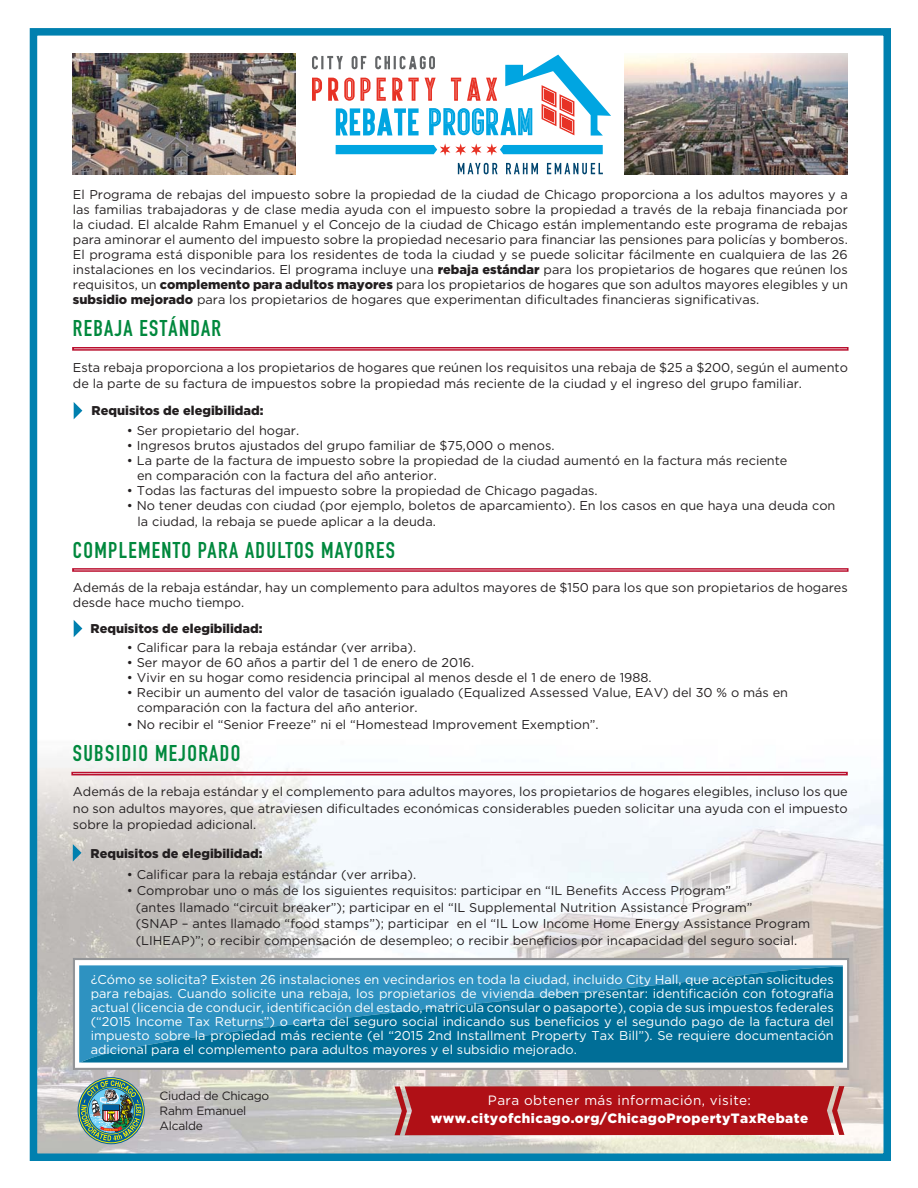
<style>
.page{position:relative;width:918px;height:1188px;background:#fff}
.page>*{position:absolute;margin:0;border:0;box-sizing:border-box;transform-origin:0 0}
.t1{font:22.5px "DIN Engschrift Alternate";letter-spacing:.06em;color:#00883d}
.t2{font:900 13.5px "Gotham";letter-spacing:.03em;color:#fff}
.t3{font:13.5px "Gotham";letter-spacing:.03em;color:#fff}
.t4{font:12.75px/15px "Gotham";color:#231f20}
.t5{font:12.75px/14px "Gotham";color:#fff;text-align:justify}
.t6{font:900 12.75px "Gotham";color:#231f20}
.t7{font:12px/15px "Gotham";letter-spacing:-.02em;color:#231f20}
.s1{font-weight:900}
</style>
<div class="page">
<img style="left:39px;top:756px;width:843px;height:396px">
<div style="left:30px;top:28px;width:861px;height:1133px;border:8px solid #0080af"></div>
<div style="left:72px;top:347px;width:777px;height:4px;border:2px solid #ba0f2e"></div>
<div style="left:72px;top:568px;width:777px;height:4px;border:2px solid #ba0f2e"></div>
<div style="left:71px;top:772px;width:777px;height:3px;border:2px solid #ba0f2e"></div>
<svg style="left:74px;top:402px;width:8px;height:17px"></svg>
<svg style="left:74px;top:620px;width:8px;height:17px"></svg>
<div style="left:74px;top:959px;width:774px;height:110px;background:#fff"></div>
<div style="left:73px;top:958px;width:776px;height:112px;border:2px solid #939598"></div>
<svg style="left:79px;top:965px;width:764px;height:98px;background:#54a6cc"></svg>
<svg style="left:81px;top:967px;width:762px;height:96px;background:#147da9"></svg>
<div style="left:78px;top:1077px;width:67px;height:67px;border:1px solid #005e9d;border-radius:50%"></div>
<img style="left:80px;top:1079px;width:63px;height:63px">
<div style="left:395px;top:1086px;width:449px;height:49px;background:#b01016"></div>
<svg style="left:336px;top:143px;width:267px;height:13px"></svg>
<svg style="left:458px;top:163px;width:40px;height:11px"></svg>
<svg style="left:506px;top:163px;width:32px;height:11px"></svg>
<svg style="left:547px;top:163px;width:56px;height:11px"></svg>
<svg style="left:312px;top:55px;width:299px;height:81px"></svg>
<img style="left:624px;top:54px;width:224px;height:120px">
<img style="left:72px;top:54px;width:224px;height:120px">
<svg style="left:73px;top:844px;width:9px;height:18px"></svg>
<p class="t4" style="left:73px;top:188px;width:776px;text-align:justify">El Programa de rebajas del impuesto sobre la propiedad de la ciudad de Chicago proporciona a los adultos mayores y a las familias trabajadoras y de clase media ayuda con el impuesto sobre la propiedad a través de la rebaja financiada por la ciudad. El alcalde Rahm Emanuel y el Concejo de la ciudad de Chicago están implementando este programa de rebajas para aminorar el aumento del impuesto sobre la propiedad necesario para financiar las pensiones para policías y bomberos.<br>El programa está disponible para los residentes de toda la ciudad y se puede solicitar fácilmente en cualquiera de las 26 instalaciones en los vecindarios. El programa incluye una <span class="s1">rebaja estándar</span> para los propietarios de hogares que reúnen los requisitos, un <span class="s1">complemento para adultos mayores</span> para los propietarios de hogares que son adultos mayores elegibles y un <span class="s1">subsidio mejorado</span> para los propietarios de hogares que experimentan dificultades financieras significativas.</p>
<h1 class="t1" style="left:73px;top:320px;width:150px">REBAJA ESTÁNDAR</h1>
<p class="t4" style="left:73px;top:360px;width:777px;line-height:16.5px">Esta rebaja proporciona a los propietarios de hogares que reúnen los requisitos una rebaja de $25 a $200, según el aumento de la parte de su factura de impuestos sobre la propiedad más reciente de la ciudad y el ingreso del grupo familiar.</p>
<p class="t6" style="left:92px;top:406px;width:174px">Requisitos de elegibilidad:</p>
<p class="t4" style="left:127px;top:424px;width:174px">• Ser propietario del hogar.</p>
<p class="t4" style="left:127px;top:439px;width:429px">• Ingresos brutos ajustados del grupo familiar de $75,000 o menos.</p>
<p class="t4" style="left:137px;top:454px;width:652px;text-indent:-10px">• La parte de la factura de impuesto sobre la propiedad de la ciudad aumentó en la factura más reciente en comparación con la factura del año anterior.</p>
<p class="t4" style="left:127px;top:484px;width:472px">• Todas las facturas del impuesto sobre la propiedad de Chicago pagadas.</p>
<p class="t4" style="left:138px;top:498px;width:699px;line-height:16.5px;text-indent:-11px">• No tener deudas con ciudad (por ejemplo, boletos de aparcamiento). En los casos en que haya una deuda con la ciudad, la rebaja se puede aplicar a la deuda.</p>
<h1 class="t1" style="left:73px;top:542px;width:324px">COMPLEMENTO PARA ADULTOS MAYORES</h1>
<p class="t4" style="left:73px;top:581px;width:776px">Además de la rebaja estándar, hay un complemento para adultos mayores de $150 para los que son propietarios de hogares desde hace mucho tiempo.</p>
<p class="t6" style="left:91px;top:624px;width:174px">Requisitos de elegibilidad:</p>
<p class="t4" style="left:127px;top:641px;width:291px">• Calificar para la rebaja estándar (ver arriba).</p>
<p class="t4" style="left:127px;top:656px;width:349px">• Ser mayor de 60 años a partir del 1 de enero de 2016.</p>
<p class="t4" style="left:127px;top:671px;width:526px">• Vivir en su hogar como residencia principal al menos desde el 1 de enero de 1988.</p>
<p class="t4" style="left:137px;top:686px;width:652px;text-indent:-10px">• Recibir un aumento del valor de tasación igualado (Equalized Assessed Value, EAV) del 30 % o más en comparación con la factura del año anterior.</p>
<p class="t4" style="left:127px;top:718px;width:473px">• No recibir el “Senior Freeze” ni el “Homestead Improvement Exemption”.</p>
<h1 class="t1" style="left:73px;top:745px;width:169px">SUBSIDIO MEJORADO</h1>
<p class="t4" style="left:73px;top:785px;width:776px;line-height:16.5px;text-align:justify">Además de la rebaja estándar y el complemento para adultos mayores, los propietarios de hogares elegibles, incluso los que no son adultos mayores, que atraviesen dificultades económicas considerables pueden solicitar una ayuda con el impuesto sobre la propiedad adicional.</p>
<p class="t6" style="left:91px;top:849px;width:174px">Requisitos de elegibilidad:</p>
<p class="t4" style="left:127px;top:868px;width:291px">• Calificar para la rebaja estándar (ver arriba).</p>
<p class="t4" style="left:136px;top:884px;width:676px;line-height:16.5px;text-indent:-9px">• Comprobar uno o más de los siguientes requisitos: participar en “IL Benefits Access Program”<br>(antes llamado “circuit breaker”); participar en el “IL Supplemental Nutrition Assistance Program”<br>(SNAP – antes llamado “food stamps”); participar en el “IL Low Income Home Energy Assistance Program (LIHEAP)”; o recibir compensación de desempleo; o recibir beneficios por incapacidad del seguro social.</p>
<p class="t5" style="left:91px;top:974px;width:745px">¿Cómo se solicita? Existen 26 instalaciones en vecindarios en toda la ciudad, incluido City Hall, que aceptan solicitudes para rebajas. Cuando solicite una rebaja, los propietarios de vivienda deben presentar: identificación con fotografía actual (licencia de conducir, identificación del estado, matricula consular o pasaporte), copia de sus impuestos federales (“2015 Income Tax Returns”) o carta del seguro social indicando sus beneficios y el segundo pago de la factura del impuesto sobre la propiedad más reciente (el “2015 2nd Installment Property Tax Bill”). Se requiere documentación adicional para el complemento para adultos mayores y el subsidio mejorado.</p>
<p class="t7" style="left:160px;top:1089px;width:111px">Ciudad de Chicago<br>Rahm Emanuel<br>Alcalde</p>
<p class="t3" style="left:488px;top:1095px;width:265px">Para obtener más información, visite:</p>
<p class="t2" style="left:431px;top:1113px;width:379px">www.cityofchicago.org/ChicagoPropertyTaxRebate</p>
</div>
